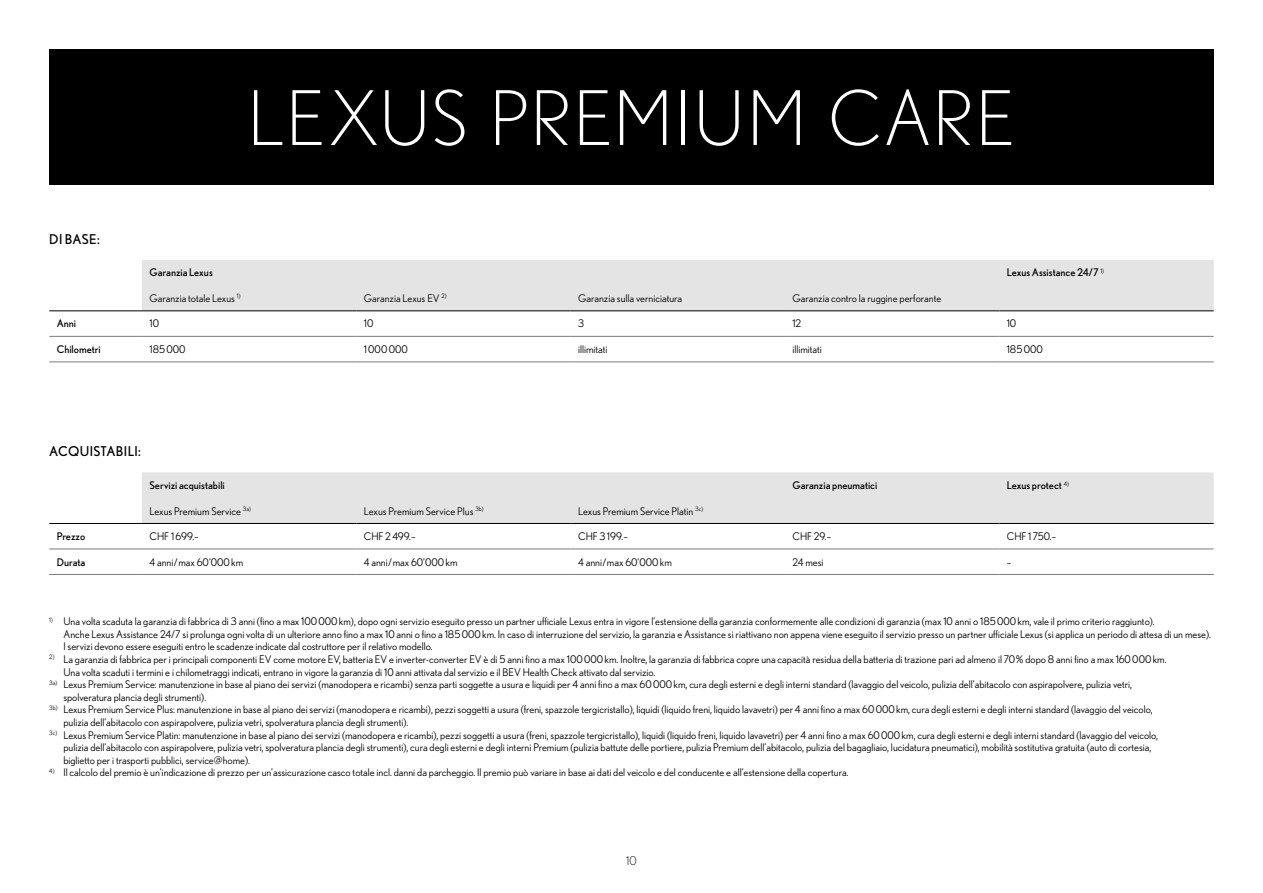
<style>
.page{position:relative;width:1263px;height:893px;background:#fff}
.page>*{position:absolute;margin:0;border:0;box-sizing:border-box;transform-origin:0 0}
.t1{font:300 75px "Nobel";letter-spacing:.03em;color:#fff}
.t2{font:13.5px "Nobel";letter-spacing:.02em;color:#000}
.t3{font:300 12px "Nobel";color:#000}
.t4{font:10.5px/12.6px "Nobel";color:#000}
.t5{font:10.5px "Nobel";color:#000}
</style>
<div class="page">
<div style="left:49px;top:49px;width:1165px;height:135px;background:#000"></div>
<div style="left:142px;top:260px;width:1072px;height:51px;background:#e4e4e4"></div>
<hr style="left:49px;top:311px;width:93px;height:1px;background:#000">
<hr style="left:49px;top:336px;width:93px;height:1px;background:#7c7c7c">
<hr style="left:142px;top:336px;width:214px;height:1px;background:#7c7c7c">
<hr style="left:356px;top:336px;width:215px;height:1px;background:#7c7c7c">
<hr style="left:571px;top:336px;width:214px;height:1px;background:#7c7c7c">
<hr style="left:785px;top:336px;width:214px;height:1px;background:#7c7c7c">
<hr style="left:999px;top:336px;width:215px;height:1px;background:#7c7c7c">
<hr style="left:49px;top:362px;width:93px;height:1px;background:#7c7c7c">
<hr style="left:142px;top:362px;width:214px;height:1px;background:#7c7c7c">
<hr style="left:356px;top:362px;width:215px;height:1px;background:#7c7c7c">
<hr style="left:571px;top:362px;width:214px;height:1px;background:#7c7c7c">
<hr style="left:785px;top:362px;width:214px;height:1px;background:#7c7c7c">
<hr style="left:999px;top:362px;width:215px;height:1px;background:#7c7c7c">
<hr style="left:142px;top:311px;width:214px;height:1px;background:#000">
<hr style="left:356px;top:311px;width:215px;height:1px;background:#000">
<hr style="left:571px;top:311px;width:214px;height:1px;background:#000">
<hr style="left:785px;top:311px;width:214px;height:1px;background:#000">
<hr style="left:999px;top:311px;width:215px;height:1px;background:#000">
<div style="left:142px;top:472px;width:1072px;height:51px;background:#e4e4e4"></div>
<hr style="left:49px;top:549px;width:93px;height:1px;background:#7c7c7c">
<hr style="left:142px;top:549px;width:214px;height:1px;background:#7c7c7c">
<hr style="left:356px;top:549px;width:215px;height:1px;background:#7c7c7c">
<hr style="left:571px;top:549px;width:214px;height:1px;background:#7c7c7c">
<hr style="left:785px;top:549px;width:214px;height:1px;background:#7c7c7c">
<hr style="left:999px;top:549px;width:215px;height:1px;background:#7c7c7c">
<hr style="left:49px;top:574px;width:93px;height:1px;background:#7c7c7c">
<hr style="left:142px;top:574px;width:214px;height:1px;background:#7c7c7c">
<hr style="left:356px;top:574px;width:215px;height:1px;background:#7c7c7c">
<hr style="left:571px;top:574px;width:214px;height:1px;background:#7c7c7c">
<hr style="left:785px;top:574px;width:214px;height:1px;background:#7c7c7c">
<hr style="left:999px;top:574px;width:215px;height:1px;background:#7c7c7c">
<hr style="left:49px;top:523px;width:93px;height:1px;background:#000">
<hr style="left:142px;top:523px;width:214px;height:1px;background:#000">
<hr style="left:356px;top:523px;width:215px;height:1px;background:#000">
<hr style="left:571px;top:523px;width:214px;height:1px;background:#000">
<hr style="left:785px;top:523px;width:214px;height:1px;background:#000">
<hr style="left:999px;top:523px;width:215px;height:1px;background:#000">
<p class="t2" style="left:49px;top:231px;width:52px">DI BASE:</p>
<h1 class="t1" style="left:248px;top:73px;width:768px">LEXUS PREMIUM CARE</h1>
<p class="t5" style="left:149px;top:266px;width:65px">Garanzia Lexus</p>
<p class="t5" style="left:1007px;top:266px;width:99px">Lexus Assistance 24/7 <sup>1)</sup></p>
<p class="t4" style="left:149px;top:292px;width:93px">Garanzia totale Lexus <sup>1)</sup></p>
<p class="t4" style="left:364px;top:292px;width:84px">Garanzia Lexus EV <sup>2)</sup></p>
<p class="t4" style="left:578px;top:292px;width:106px">Garanzia sulla verniciatura</p>
<p class="t4" style="left:792px;top:292px;width:150px">Garanzia contro la ruggine perforante</p>
<p class="t5" style="left:57px;top:317px;width:21px">Anni</p>
<p class="t4" style="left:149px;top:317px;width:11px">10</p>
<p class="t4" style="left:364px;top:317px;width:11px">10</p>
<p class="t4" style="left:578px;top:317px;width:7px">3</p>
<p class="t4" style="left:792px;top:317px;width:10px">12</p>
<p class="t4" style="left:1007px;top:317px;width:11px">10</p>
<p class="t5" style="left:57px;top:343px;width:46px">Chilometri</p>
<p class="t4" style="left:149px;top:343px;width:38px">185 000</p>
<p class="t4" style="left:364px;top:343px;width:45px">1 000 000</p>
<p class="t4" style="left:578px;top:343px;width:31px">illimitati</p>
<p class="t4" style="left:792px;top:343px;width:31px">illimitati</p>
<p class="t4" style="left:1007px;top:343px;width:38px">185 000</p>
<p class="t2" style="left:49px;top:443px;width:93px">ACQUISTABILI:</p>
<p class="t5" style="left:149px;top:479px;width:77px">Servizi acquistabili</p>
<p class="t5" style="left:792px;top:479px;width:86px">Garanzia pneumatici</p>
<p class="t5" style="left:1007px;top:479px;width:64px">Lexus protect <sup>4)</sup></p>
<p class="t4" style="left:149px;top:504px;width:103px">Lexus Premium Service <sup>3a)</sup></p>
<p class="t4" style="left:364px;top:504px;width:121px">Lexus Premium Service Plus <sup>3b)</sup></p>
<p class="t4" style="left:578px;top:504px;width:127px">Lexus Premium Service Platin <sup>3c)</sup></p>
<p class="t5" style="left:57px;top:530px;width:30px">Prezzo</p>
<p class="t4" style="left:149px;top:530px;width:51px">CHF 1699.–</p>
<p class="t4" style="left:364px;top:530px;width:53px">CHF 2499.–</p>
<p class="t4" style="left:578px;top:530px;width:51px">CHF 3199.–</p>
<p class="t4" style="left:792px;top:530px;width:40px">CHF 29.–</p>
<p class="t4" style="left:1007px;top:530px;width:51px">CHF 1 750.–</p>
<p class="t5" style="left:57px;top:555px;width:30px">Durata</p>
<p class="t4" style="left:149px;top:555px;width:95px">4 anni / max 60’000 km</p>
<p class="t4" style="left:364px;top:555px;width:95px">4 anni / max 60’000 km</p>
<p class="t4" style="left:578px;top:555px;width:95px">4 anni / max 60’000 km</p>
<p class="t4" style="left:792px;top:555px;width:33px">24 mesi</p>
<p class="t4" style="left:1007px;top:555px;width:6px">–</p>
<p class="t4" style="left:63px;top:615px;width:1149px;text-indent:-14px"><sup>1)</sup> Una volta scaduta la garanzia di fabbrica di 3 anni (fino a max 100 000 km), dopo ogni servizio eseguito presso un partner ufficiale Lexus entra in vigore l’estensione della garanzia conformemente alle condizioni di garanzia (max 10 anni o 185 000 km, vale il primo criterio raggiunto).<br>Anche Lexus Assistance 24/7 si prolunga ogni volta di un ulteriore anno fino a max 10 anni o fino a 185 000 km. In caso di interruzione del servizio, la garanzia e Assistance si riattivano non appena viene eseguito il servizio presso un partner ufficiale Lexus (si applica un periodo di attesa di un mese).<br>I servizi devono essere eseguiti entro le scadenze indicate dal costruttore per il relativo modello.</p>
<p class="t4" style="left:49px;top:653px;width:1119px"><sup>2)</sup> La garanzia di fabbrica per i principali componenti EV come motore EV, batteria EV e inverter-converter EV è di 5 anni fino a max 100 000 km. Inoltre, la garanzia di fabbrica copre una capacità residua della batteria di trazione pari ad almeno il 70 % dopo 8 anni fino a max 160 000 km.</p>
<p class="t4" style="left:63px;top:665px;width:593px">Una volta scaduti i termini e i chilometraggi indicati, entrano in vigore la garanzia di 10 anni attivata dal servizio e il BEV Health Check attivato dal servizio.</p>
<p class="t4" style="left:49px;top:678px;width:1084px"><sup>3a)</sup> Lexus Premium Service: manutenzione in base al piano dei servizi (manodopera e ricambi) senza parti soggette a usura e liquidi per 4 anni fino a max 60 000 km, cura degli esterni e degli interni standard (lavaggio del veicolo, pulizia dell’abitacolo con aspirapolvere, pulizia vetri,</p>
<p class="t4" style="left:63px;top:691px;width:144px">spolveratura plancia degli strumenti).</p>
<p class="t4" style="left:49px;top:703px;width:1105px"><sup>3b)</sup> Lexus Premium Service Plus: manutenzione in base al piano dei servizi (manodopera e ricambi), pezzi soggetti a usura (freni, spazzole tergicristallo), liquidi (liquido freni, liquido lavavetri) per 4 anni fino a max 60 000 km, cura degli esterni e degli interni standard (lavaggio del veicolo,</p>
<p class="t4" style="left:63px;top:716px;width:346px">pulizia dell’abitacolo con aspirapolvere, pulizia vetri, spolveratura plancia degli strumenti).</p>
<p class="t4" style="left:49px;top:728px;width:1110px"><sup>3c)</sup> Lexus Premium Service Platin: manutenzione in base al piano dei servizi (manodopera e ricambi), pezzi soggetti a usura (freni, spazzole tergicristallo), liquidi (liquido freni, liquido lavavetri) per 4 anni fino a max 60 000 km, cura degli esterni e degli interni standard (lavaggio del veicolo,</p>
<p class="t4" style="left:63px;top:741px;width:1089px">pulizia dell’abitacolo con aspirapolvere, pulizia vetri, spolveratura plancia degli strumenti), cura degli esterni e degli interni Premium (pulizia battute delle portiere, pulizia Premium dell’abitacolo, pulizia del bagagliaio, lucidatura pneumatici), mobilità sostitutiva gratuita (auto di cortesia,</p>
<p class="t4" style="left:63px;top:754px;width:188px">biglietto per i trasporti pubblici, service@home).</p>
<p class="t4" style="left:49px;top:766px;width:801px"><sup>4)</sup> Il calcolo del premio è un’indicazione di prezzo per un’assicurazione casco totale incl. danni da parcheggio. Il premio può variare in base ai dati del veicolo e del conducente e all’estensione della copertura.</p>
<p class="t3" style="left:626px;top:854px;width:12px">10</p>
</div>
